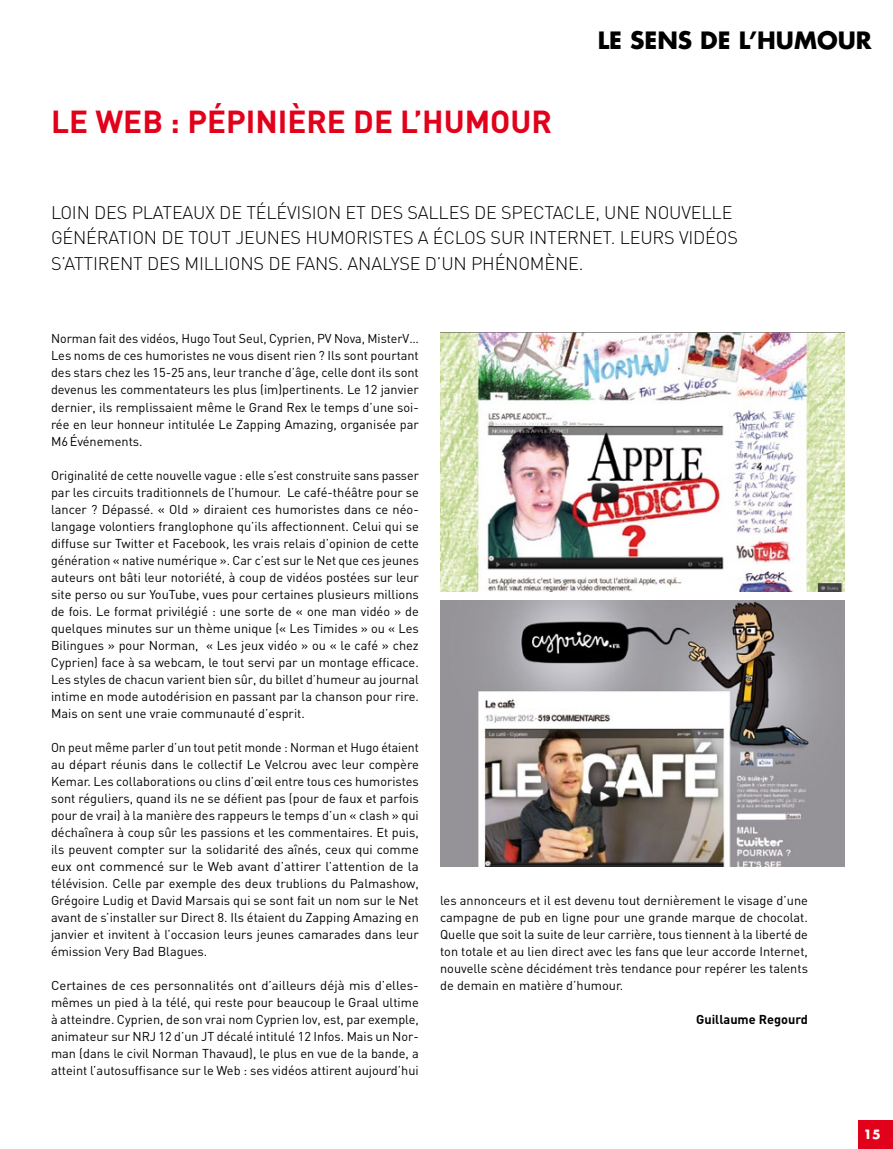
<style>
.page{position:relative;width:893px;height:1149px;background:#fff}
.page>*{position:absolute;margin:0;border:0;box-sizing:border-box;transform-origin:0 0}
.t1{font:700 31.5px "DIN";color:#e2011a}
.t2{font:700 23.4px "Futura LT";color:#000}
.t3{font:300 18px "DIN";letter-spacing:-.01em;color:#000}
.t4{font:12.75px/17px "DIN";color:#000;text-align:justify}
.t5{font:12.75px/17px "DIN";color:#000;text-align:justify;scale:.96 1}
.t6{font:700 12.75px "DIN";color:#000}
.t7{font:700 12.6px "Futura LT";color:#fff}
</style>
<div class="page">
<div style="left:859px;top:1119px;width:34px;height:29px;background:#e2011a"></div>
<img style="left:440px;top:600px;width:404px;height:266px">
<img style="left:440px;top:333px;width:404px;height:258px">
<h1 class="t1" style="left:51px;top:100px;width:63px">LE WEB</h1>
<h1 class="t1" style="left:170px;top:100px;width:36px">: PÉPINIÈRE</h1>
<h1 class="t1" style="left:353px;top:100px;width:92px">DE L’HUMOUR</h1>
<h2 class="t2" style="left:598px;top:25px;width:49px">LE SENS</h2>
<h2 class="t2" style="left:700px;top:25px;width:136px">DE L’HUMOUR</h2>
<h3 class="t3" style="left:51px;top:201px;width:55px">LOIN DES</h3>
<h3 class="t3" style="left:132px;top:201px;width:12px">PLATEAU</h3>
<h3 class="t3" style="left:205px;top:201px;width:51px">X DE TÉLÉVISI</h3>
<h3 class="t3" style="left:316px;top:201px;width:65px">ONET DES</h3>
<h3 class="t3" style="left:407px;top:201px;width:12px">SALLES</h3>
<h3 class="t3" style="left:474px;top:201px;width:39px">DE SPECTACLE</h3>
<h3 class="t3" style="left:595px;top:201px;width:21px">, UNE</h3>
<h3 class="t3" style="left:645px;top:201px;width:36px">NOUVELLE</h3>
<h3 class="t3" style="left:51px;top:227px;width:11px">GÉNÉRATI</h3>
<h3 class="t3" style="left:132px;top:227px;width:115px">ON DE TOUT JEUNES</h3>
<h3 class="t3" style="left:305px;top:227px;width:13px">HUM</h3>
<h3 class="t3" style="left:345px;top:227px;width:22px">ORISTES</h3>
<h3 class="t3" style="left:418px;top:227px;width:85px">AÉCLOSSUR</h3>
<h3 class="t3" style="left:529px;top:227px;width:17px">INTERNET</h3>
<h3 class="t3" style="left:611px;top:227px;width:31px">. LEURS</h3>
<h3 class="t3" style="left:679px;top:227px;width:10px">VIDÉ</h3>
<h3 class="t3" style="left:716px;top:227px;width:22px">OS</h3>
<h3 class="t3" style="left:51px;top:252px;width:25px">S’ATTIRENT</h3>
<h3 class="t3" style="left:147px;top:252px;width:12px">DES</h3>
<h3 class="t3" style="left:185px;top:252px;width:10px">MILLI</h3>
<h3 class="t3" style="left:229px;top:252px;width:78px">ONSDEFANS</h3>
<h3 class="t3" style="left:339px;top:252px;width:31px">. ANALYSE</h3>
<h3 class="t3" style="left:425px;top:252px;width:59px">D’UN PHÉN</h3>
<h3 class="t3" style="left:518px;top:252px;width:67px">OMÈNE.</h3>
<p class="t4" style="left:51px;top:330px;width:369px">N orman fait des vidéos, Hugo Tout Seul, Cyprien, PV N ova, MisterV… Les noms de ces humoristes ne vous disent rien ? I ls sont pourtant des stars chez les 15-25 ans, leur tranche d’âge, celle dont ils sont devenus les commentateurs les plus (im)pertinents. Le 12 janvier dernier, ils remplissaient même le Grand Rex le temps d’une soi&shy;rée en leur honneur intitulée Le Zapping Amazing, organisée par M6Événements.</p>
<p class="t4" style="left:51px;top:466px;width:369px;text-align:left">Originalité de cette nouvelle vague : elle s’est construite sans passer par les circuits traditionnels de l’humour. Le café-théâtre pour se lancer ? Dépassé. « Old » diraient ces humoristes dans ce néo&shy;langage volontiers franglophone qu’ils affectionnent. Celui qui se diffuse sur Twitter et Facebook, les vrais relais d’opinion de cette génération « native numérique ». Car c’est sur le Net que ces jeunes auteurs ont bâti leur notoriété, à coup de vidéos postées sur leur site perso ou sur YouTube, vues pour certaines plusieurs millions de fois. Le format privilégié : une sorte de « one man vidéo » de quelques minutes sur un thème unique (« Les Timides » ou « Les Bilingues » pour Norman, « Les jeux vidéo » ou « le café » chez Cyprien) face à sa webcam, le tout servi par un montage efficace.<br>Les styles de chacun varient bien sûr, du billet d’humeur au journal intime en mode autodérision en passant par la chanson pour rire.<br>Mais on sent une vraie communauté d’esprit.</p>
<p class="t5" style="left:51px;top:738px;width:385px">On peut même parler d’un tout petit monde : Norman et Hugo étaient au départ réunis dans le collectif Le Velcrou avec leur compère Kemar. Les collaborations ou clins d’œil entre tous ces humoristes sont réguliers, quand ils ne se défient pas (pour de faux et parfois pour de vrai) à la manière des rappeurs le temps d’un « clash » qui déchaînera à coup sûr les passions et les commentaires. Et puis, ils peuvent compter sur la solidarité des aînés, ceux qui comme eux ont commencé sur le Web avant d’attirer l’attention de la télévision. Celle par exemple des deux trublions du Palmashow, Grégoire Ludig et David Marsais qui se sont fait un nom sur le Net avant de s’installer sur Direct 8. I ls étaient du Zapping Amazing en janvier et invitent à l’occasion leurs jeunes camarades dans leur émission Very Bad Blagues.</p>
<p class="t4" style="left:51px;top:976px;width:369px">Certaines de ces personnalités ont d’ailleurs déjà mis d’elles&shy;mêmes un pied à la télé, qui reste pour beaucoup le Graal ultime à atteindre. Cyprien, de son vrai nom Cyprien Iov, est, par exemple, animateur sur NRJ 12 d’un JT décalé intitulé 12 I nfos. Mais un Nor&shy;man (dans le civil Norman Thavaud), le plus en vue de la bande, a atteint l’autosuffisance sur le Web : ses vidéos attirent aujourd’hui</p>
<p class="t4" style="left:440px;top:891px;width:369px;text-align:left">les annonceurs et il est devenu tout dernièrement le visage d’une campagne de pub en ligne pour une grande marque de chocolat.<br>Quelle que soit la suite de leur carrière, tous tiennent à la liberté de ton totale et au lien direct avec les fans que leur accorde I nternet, nouvelle scène décidément très tendance pour repérer les talents de demain en matière d’humour.</p>
<p class="t6" style="left:696px;top:1011px;width:113px">GUILLAUME REGOURD</p>
<p class="t7" style="left:863px;top:1125px;width:19px">15</p>
</div>
